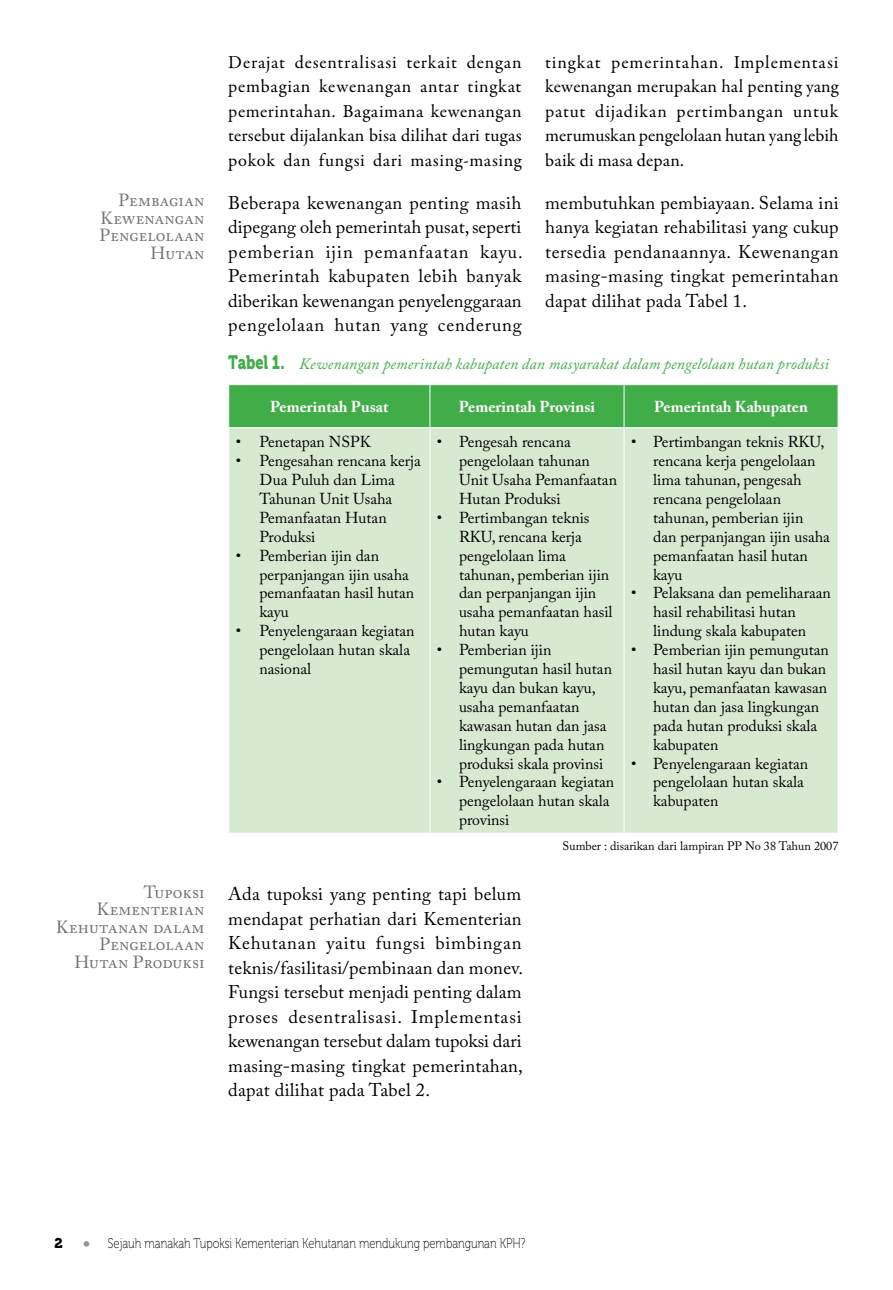
<style>
.page{position:relative;width:893px;height:1290px;background:#fff}
.page>*{position:absolute;margin:0;border:0;box-sizing:border-box;transform-origin:0 0}
.t1{font:18.38px/24.5px "Adobe Caslon Pro";letter-spacing:.02em;color:#000;text-align:justify}
.t2{font:18.38px/24.5px "Garamond Premr Pro";letter-spacing:.01em;color:#000;text-align:justify}
.t3{font:17.5px/17.5px "Adobe Caslon Pro";letter-spacing:.01em;color:#707275;text-align:right}
.t4{font:15.75px/18.9px "Adobe Caslon Pro";color:#000}
.t5{font:italic 15.75px "Adobe Caslon Pro";letter-spacing:.01em;color:#41ad49}
.t6{font:700 15.75px "Adobe Caslon Pro";color:#fff}
.t7{font:14px "Museo 100";color:#000;scale:.8 1}
.t8{font:12.25px "Adobe Caslon Pro";color:#000}
.s1{font-family:"Museo 900";font-style:normal;font-size:19.25px}
.s2{font-family:"Museo 900"}
.s3{font-size:21px;color:#939598}
</style>
<div class="page">
<div style="left:229px;top:385px;width:609px;height:42px;background:#41ad49"></div>
<div style="left:229px;top:428px;width:609px;height:405px;background:#d8e9d2"></div>
<hr style="left:429px;top:385px;width:1px;height:42px;background:#fff">
<hr style="left:624px;top:385px;width:1px;height:42px;background:#fff">
<hr style="left:429px;top:428px;width:1px;height:405px;background:#fff">
<hr style="left:624px;top:428px;width:1px;height:405px;background:#fff">
<p class="t3" style="left:100px;top:191px;width:107px">Pembagian<br>Kewenangan<br>Pengelolaan<br>Hutan</p>
<p class="t3" style="left:56px;top:883px;width:150px">Tupoksi<br>Kementerian<br>Kehutanan dalam<br>Pengelolaan<br>Hutan Produksi</p>
<p class="t2" style="left:228px;top:50px;width:295px">Derajat desentralisasi terkait dengan pembagian kewenangan antar tingkat pemerintahan. Bagaimana kewenangan tersebut dijalankan bisa dilihat dari tugas pokok dan fungsi dari masing-masing</p>
<p class="t2" style="left:545px;top:50px;width:295px">tingkat pemerintahan. Implementasi kewenangan merupakan hal penting yang patut dijadikan pertimbangan untuk merumuskan pengelolaan hutan yang lebih baik di masa depan.</p>
<p class="t1" style="left:228px;top:190px;width:296px">Beberapa kewenangan penting masih dipegang oleh pemerintah pusat, seperti pemberian ijin pemanfaatan kayu.<br>Pemerintah kabupaten lebih banyak diberikan kewenangan penyelenggaraan pengelolaan hutan yang cenderung</p>
<p class="t1" style="left:545px;top:190px;width:295px">membutuhkan pembiayaan. Selama ini hanya kegiatan rehabilitasi yang cukup tersedia pendanaannya. Kewenangan masing-masing tingkat pemerintahan dapat dilihat pada Tabel 1.</p>
<p class="t5" style="left:228px;top:355px;width:602px"><span class="s1">Tabel 1.</span> Kewenangan pemerintah kabupaten dan masyarakat dalam pengelolaan hutan produksi</p>
<p class="t6" style="left:270px;top:397px;width:120px">Pemerintah Pusat</p>
<p class="t6" style="left:459px;top:397px;width:138px">Pemerintah Provinsi</p>
<p class="t6" style="left:654px;top:397px;width:155px">Pemerintah Kabupaten</p>
<p class="t4" style="left:236px;top:432px;width:137px">• Penetapan NSPK</p>
<p class="t4" style="left:259px;top:451px;width:163px;text-indent:-24px">• Pengesahan rencana kerja<br>Dua Puluh dan Lima<br>Tahunan Unit Usaha<br>Pemanfaatan Hutan<br>Produksi</p>
<p class="t4" style="left:259px;top:546px;width:156px;text-indent:-24px">• Pemberian ijin dan perpanjangan ijin usaha pemanfaatan hasil hutan kayu</p>
<p class="t4" style="left:259px;top:621px;width:157px;text-indent:-24px">• Penyelengaraan kegiatan pengelolaan hutan skala nasional</p>
<p class="t4" style="left:459px;top:432px;width:160px;text-indent:-22px">• Pengesah rencana pengelolaan tahunan<br>Unit Usaha Pemanfaatan<br>Hutan Produksi</p>
<p class="t4" style="left:459px;top:508px;width:155px;text-indent:-22px">• Pertimbangan teknis<br>RKU, rencana kerja pengelolaan lima tahunan, pemberian ijin dan perpanjangan ijin usaha pemanfaatan hasil hutan kayu</p>
<p class="t4" style="left:459px;top:640px;width:155px;text-indent:-22px">• Pemberian ijin pemungutan hasil hutan kayu dan bukan kayu, usaha pemanfaatan kawasan hutan dan jasa lingkungan pada hutan produksi skala provinsi</p>
<p class="t4" style="left:459px;top:772px;width:157px;text-indent:-22px">• Penyelengaraan kegiatan pengelolaan hutan skala provinsi</p>
<p class="t4" style="left:653px;top:432px;width:178px;text-indent:-22px">• Pertimbangan teknis RKU, rencana kerja pengelolaan lima tahunan, pengesah rencana pengelolaan tahunan, pemberian ijin dan perpanjangan ijin usaha pemanfaatan hasil hutan kayu</p>
<p class="t4" style="left:653px;top:583px;width:179px;text-indent:-22px">• Pelaksana dan pemeliharaan hasil rehabilitasi hutan lindung skala kabupaten</p>
<p class="t4" style="left:653px;top:640px;width:177px;text-indent:-22px">• Pemberian ijin pemungutan hasil hutan kayu dan bukan kayu, pemanfaatan kawasan hutan dan jasa lingkungan pada hutan produksi skala kabupaten</p>
<p class="t4" style="left:653px;top:754px;width:157px;text-indent:-22px">• Penyelengaraan kegiatan pengelolaan hutan skala kabupaten</p>
<p class="t8" style="left:563px;top:838px;width:277px">Sumber : disarikan dari lampiran PP No 38 Tahun 2007</p>
<p class="t1" style="left:228px;top:882px;width:296px">Ada tupoksi yang penting tapi belum mendapat perhatian dari Kementerian Kehutanan yaitu fungsi bimbingan teknis/fasilitasi/pembinaan dan monev.<br>Fungsi tersebut menjadi penting dalam proses desentralisasi. Implementasi kewenangan tersebut dalam tupoksi dari masing-masing tingkat pemerintahan, dapat dilihat pada Tabel 2.</p>
<p class="t7" style="left:55px;top:1236px;width:590px"><span class="s2">2</span> <span class="s3">•</span> Sejauh manakah Tupoksi Kementerian Kehutanan mendukung pembangunan KPH?</p>
</div>
